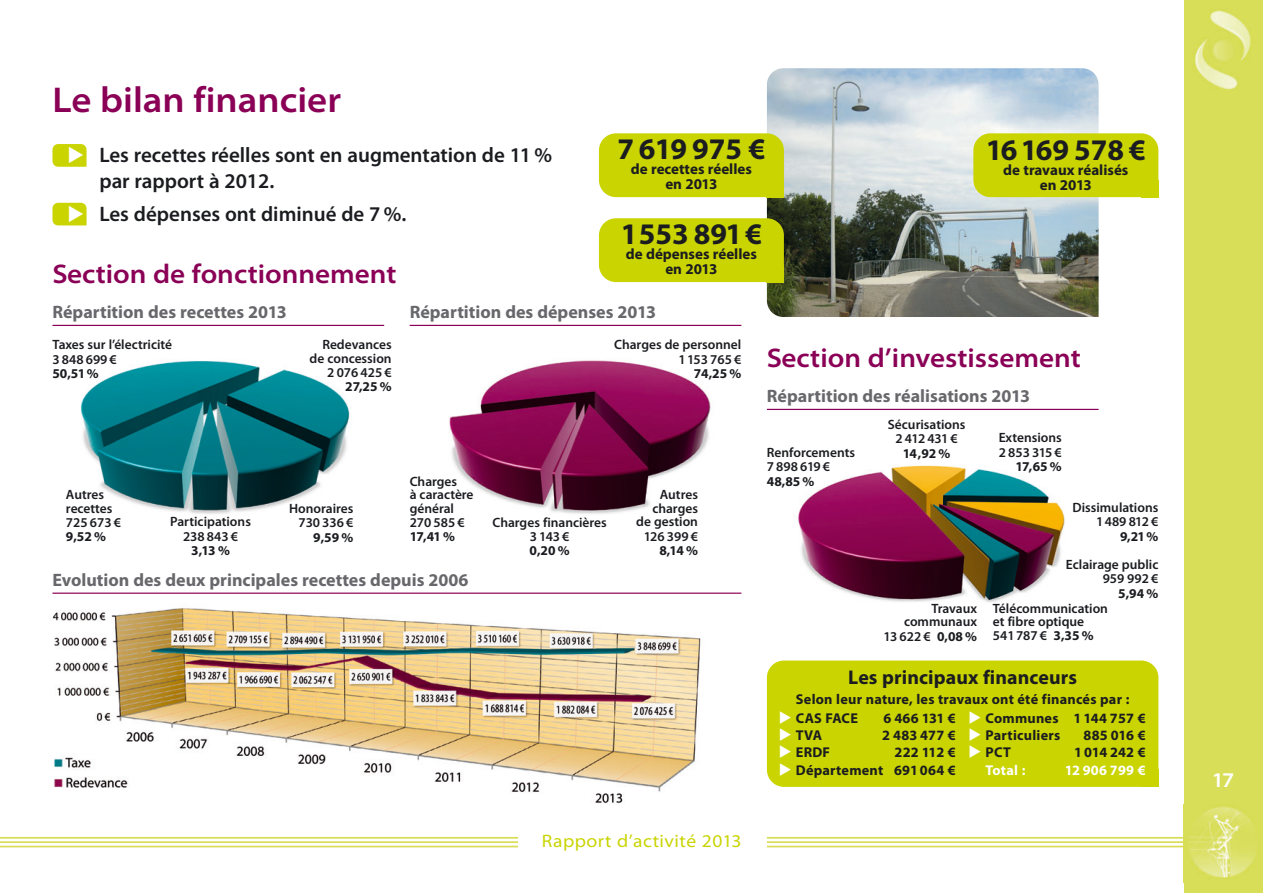
<style>
.page{position:relative;width:1263px;height:893px;background:#fff}
.page>*{position:absolute;margin:0;border:0;box-sizing:border-box;transform-origin:0 0}
.t1{font:600 semi-expanded 36px "Myriad Pro";color:#8a0056}
.t2{font:700 30px "Myriad Pro";color:#1b1c20}
.t3{font:600 semi-expanded 27px "Myriad Pro";color:#8a0056}
.t4{font:600 21px/25.2px "Myriad Pro";color:#1b1c20}
.t5{font:600 semi-expanded 21px "Myriad Pro";color:#fff}
.t6{font:700 19.8px "Myriad Pro";letter-spacing:.005em;color:#1b1c20}
.t7{font:700 18px "Myriad Pro";color:#68676c}
.t8{font:semi-expanded 18px "Myriad Pro";letter-spacing:.03em;color:#c9d400}
.t9{font:700 15px/15px "Myriad Pro";color:#1b1c20;text-align:center}
.t10{font:700 14.25px/17.1px "Myriad Pro";letter-spacing:.015em;color:#1b1c20}
.t11{font:700 14.25px "Myriad Pro";letter-spacing:.015em;color:#fff}
.t12{font:600 13.5px/14.2px "Myriad Pro";color:#1b1c20;text-align:right}
.t13{font:700 13.5px "Myriad Pro";color:#1b1c20}
.s1{font-weight:700}
</style>
<div class="page">
<img style="left:767px;top:68px;width:331px;height:249px">
<div style="left:1184px;top:0;width:78px;height:893px;background:#d8de57"></div>
<img style="left:1193px;top:9px;width:58px;height:81px">
<hr style="left:0;top:837px;width:518px;height:2px;background:#d8de57">
<hr style="left:0;top:841px;width:518px;height:2px;background:#d8de57">
<hr style="left:0;top:846px;width:518px;height:1px;background:#d8de57">
<hr style="left:767px;top:837px;width:417px;height:2px;background:#d8de57">
<hr style="left:767px;top:841px;width:417px;height:2px;background:#d8de57">
<hr style="left:767px;top:846px;width:417px;height:1px;background:#d8de57">
<img style="left:1188px;top:807px;width:68px;height:72px">
<hr style="left:52px;top:325px;width:332px;height:1px;background:#8a0056">
<hr style="left:410px;top:325px;width:331px;height:1px;background:#8a0056">
<div style="left:767px;top:180px;width:17px;height:17px;background:#c9d400"></div>
<div style="left:599px;top:133px;width:185px;height:64px;background:#c9d400;border-radius:17px"></div>
<div style="left:767px;top:265px;width:17px;height:17px;background:#c9d400"></div>
<div style="left:599px;top:218px;width:185px;height:64px;background:#c9d400;border-radius:17px"></div>
<div style="left:1141px;top:180px;width:17px;height:17px;background:#c9d400"></div>
<div style="left:973px;top:133px;width:185px;height:64px;background:#c9d400;border-radius:17px"></div>
<img style="left:80px;top:361px;width:270px;height:153px">
<img style="left:449px;top:360px;width:262px;height:154px">
<hr style="left:767px;top:409px;width:331px;height:1px;background:#8a0056">
<img style="left:798px;top:465px;width:267px;height:137px">
<div style="left:1141px;top:770px;width:17px;height:17px;background:#c9d400"></div>
<div style="left:767px;top:661px;width:391px;height:126px;background:#c9d400;border-radius:17px"></div>
<img style="left:52px;top:608px;width:649px;height:196px">
<hr style="left:52px;top:593px;width:689px;height:1px;background:#8a0056">
<svg style="left:52px;top:144px;width:35px;height:23px"></svg>
<svg style="left:52px;top:203px;width:35px;height:22px"></svg>
<h1 class="t1" style="left:52px;top:86px;width:290px">Le bilan financier</h1>
<h3 class="t4" style="left:99px;top:144px;width:454px">Les recettes réelles sont en augmentation de 11 % par rapport à 2012.</h3>
<h3 class="t4" style="left:99px;top:203px;width:309px">Les dépenses ont diminué de 7 %.</h3>
<h3 class="t3" style="left:52px;top:263px;width:346px">Section de fonctionnement</h3>
<h2 class="t2" style="left:617px;top:137px;width:150px">7 619 975 €</h2>
<p class="t9" style="left:631px;top:162px;width:122px">de recettes réelles en 2013</p>
<h2 class="t2" style="left:621px;top:222px;width:143px">1553 891 €</h2>
<p class="t9" style="left:626px;top:247px;width:133px">de dépenses réelles en 2013</p>
<h3 class="t7" style="left:52px;top:306px;width:236px">Répartition des recettes 2013</h3>
<h3 class="t7" style="left:410px;top:306px;width:248px">Répartition des dépenses 2013</h3>
<h2 class="t2" style="left:986px;top:138px;width:161px">16 169 578 €</h2>
<p class="t9" style="left:1003px;top:163px;width:127px">de travaux réalisés en 2013</p>
<p class="t12" style="left:52px;top:339px;width:121px;text-align:left">Taxes sur l’électricité<br>3 848 699 €</p>
<p class="t13" style="left:52px;top:368px;width:48px">50,51 %</p>
<p class="t12" style="left:310px;top:339px;width:84px">Redevances de concession<br>2 076 425 €</p>
<p class="t13" style="left:345px;top:382px;width:48px">27,25 %</p>
<p class="t12" style="left:614px;top:339px;width:129px">Charges de personnel<br>1153 765 €</p>
<p class="t13" style="left:694px;top:368px;width:49px">74,25 %</p>
<h3 class="t3" style="left:767px;top:348px;width:315px">Section d’investissement</h3>
<h3 class="t7" style="left:767px;top:390px;width:265px">Répartition des réalisations 2013</h3>
<p class="t12" style="left:66px;top:489px;width:56px;text-align:left">Autres recettes<br>725 673 €</p>
<p class="t13" style="left:66px;top:531px;width:42px">9,52 %</p>
<p class="t12" style="left:170px;top:516px;width:82px;text-align:center">Participations<br>238 843 €</p>
<p class="t13" style="left:191px;top:545px;width:40px">3,13 %</p>
<p class="t12" style="left:289px;top:502px;width:66px">Honoraires<br>730 336 €</p>
<p class="t13" style="left:313px;top:532px;width:42px">9,59 %</p>
<p class="t12" style="left:410px;top:475px;width:65px;line-height:13.8px;text-align:left">Charges<br>à caractère général<br>270 585 €</p>
<p class="t13" style="left:410px;top:531px;width:47px">17,41 %</p>
<h3 class="t7" style="left:52px;top:573px;width:417px">Evolution des deux principales recettes depuis 2006</h3>
<p class="t12" style="left:492px;top:516px;width:116px;text-align:center">Charges financières<br>3143€</p>
<p class="t13" style="left:530px;top:546px;width:42px">0,20 %</p>
<p class="t12" style="left:636px;top:489px;width:63px;line-height:13.8px">Autres charges de gestion<br>126 399 €</p>
<p class="t13" style="left:659px;top:545px;width:40px">8,14 %</p>
<p class="t12" style="left:767px;top:446px;width:90px;text-align:left">Renforcements<br>7 898 619 €</p>
<p class="t13" style="left:767px;top:476px;width:49px">48,85 %</p>
<p class="t12" style="left:888px;top:418px;width:79px;text-align:center">Sécurisations<br>2 412 431 €</p>
<p class="t13" style="left:903px;top:448px;width:49px">14,92 %</p>
<p class="t12" style="left:999px;top:432px;width:65px;text-align:left">Extensions<br>2 853 315 €</p>
<p class="t13" style="left:1015px;top:461px;width:48px">17,65 %</p>
<p class="t12" style="left:1072px;top:501px;width:87px">Dissimulations<br>1489 812 €</p>
<p class="t13" style="left:1120px;top:531px;width:40px">9,21 %</p>
<p class="t12" style="left:1066px;top:558px;width:94px">Eclairage public<br>959 992 €</p>
<p class="t13" style="left:1118px;top:588px;width:42px">5,94 %</p>
<p class="t12" style="left:884px;top:602px;width:95px">Travaux communaux<br>13 622 € <span class="s1">0,08 %</span></p>
<p class="t12" style="left:993px;top:602px;width:117px;text-align:left">Télécommunication et fibre optique<br>541787 € <span class="s1">3,35 %</span></p>
<h3 class="t6" style="left:848px;top:670px;width:230px">Les principaux financeurs</h3>
<p class="t10" style="left:796px;top:690px;width:335px;line-height:19.5px">Selon leur nature, les travaux ont été financés par :<br>CAS FACE</p>
<p class="t10" style="left:986px;top:711px;width:161px">Communes 1 144 757 €<br>Particuliers</p>
<p class="t10" style="left:883px;top:711px;width:74px">6 466 131 €</p>
<p class="t10" style="left:796px;top:728px;width:28px">TVA</p>
<p class="t10" style="left:882px;top:728px;width:75px">2 483 477 €</p>
<p class="t10" style="left:796px;top:745px;width:36px">ERDF</p>
<p class="t10" style="left:1083px;top:728px;width:64px">885 016 €</p>
<p class="t10" style="left:986px;top:745px;width:27px">PCT</p>
<p class="t10" style="left:1074px;top:745px;width:73px">1 014 242 €</p>
<p class="t11" style="left:986px;top:764px;width:41px">Total :</p>
<p class="t11" style="left:1065px;top:764px;width:82px">12 906 799 €</p>
<p class="t10" style="left:796px;top:745px;width:161px;text-align:right">222 112 €<br>Département 691 064 €</p>
<h3 class="t8" style="left:542px;top:834px;width:201px">Rapport d’activité 2013</h3>
<h3 class="t5" style="left:1212px;top:772px;width:24px">17</h3>
</div>
